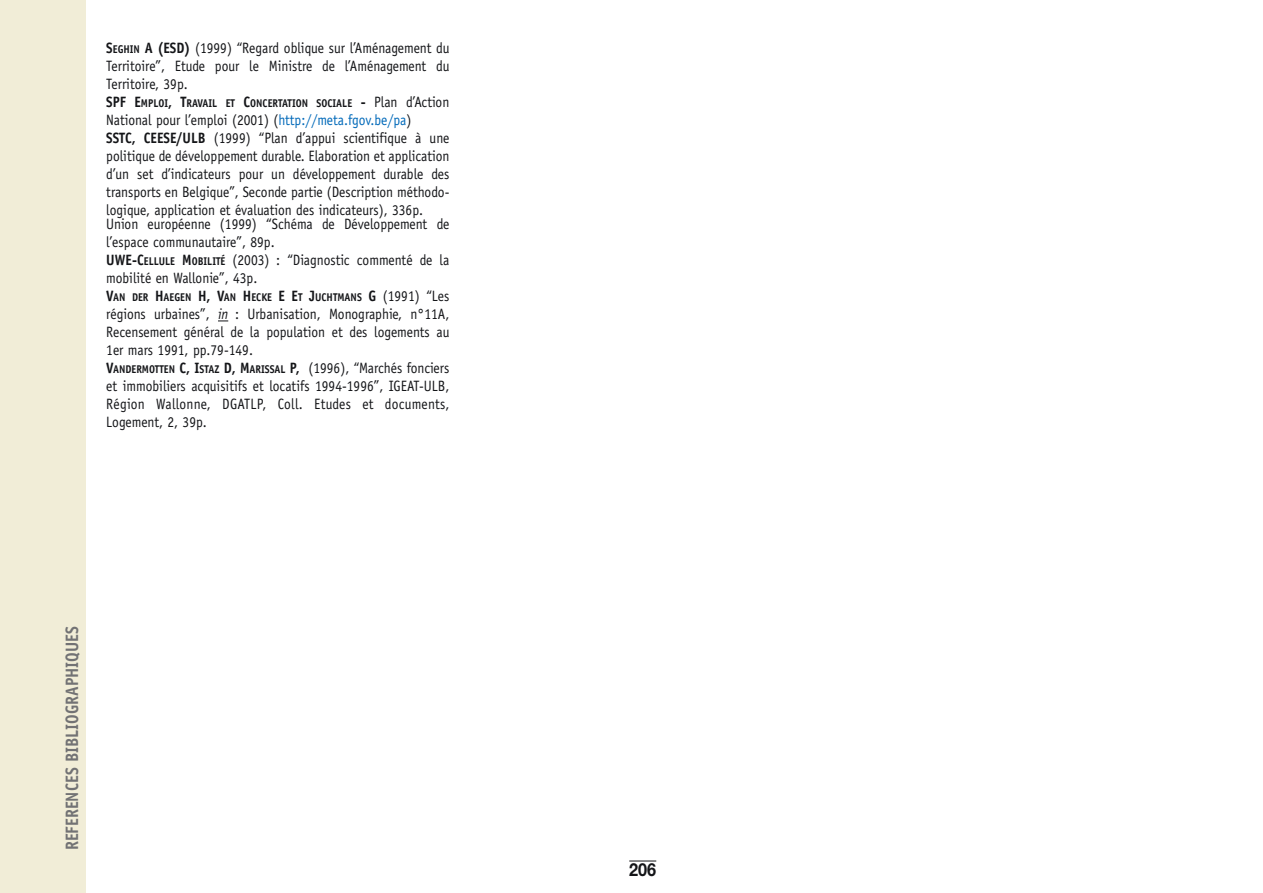
<style>
.page{position:relative;width:1263px;height:893px;background:#fff}
.page>*{position:absolute;margin:0;border:0;box-sizing:border-box;transform-origin:0 0}
.t1{font:700 18px "Officina Sans";color:#727274;scale:.9 1}
.t2{font:700 18px "Helvetica Neue";color:#141518;scale:.9 1}
.t3{font:15px/18px "Officina Sans";color:#141518;scale:.9 1}
.t4{font:700 11.25px "Officina Sans";color:#141518;scale:.9 1}
.s1{font-weight:700}
.s2{font-weight:700;font-size:11.25px}
.s3{font-size:15px}
.s4{font-weight:400;font-size:15px}
.s5{color:#0069b9}
.s6{font-style:italic}
</style>
<div class="page">
<div style="left:0;top:0;width:85px;height:893px;background:#f1edd7"></div>
<svg style="left:629px;top:861px;width:27px;height:1px"></svg>
<p class="t3" style="left:106px;top:41px;width:383px;text-align:justify"><span class="s1">S</span><span class="s2">EGHIN</span> <span class="s1">A (ESD)</span> (1999) “Regard oblique sur l’Aménagement du Territoire”, Etude pour le Ministre de l’Aménagement du Territoire, 39p.</p>
<p class="t4" style="left:106px;top:99px;width:383px"><span class="s3">SPF E</span>MPLOI<span class="s3">, T</span>RAVAIL ET <span class="s3">C</span>ONCERTATION SOCIALE <span class="s3">-</span> <span class="s4">Plan d’Action</span></p>
<p class="t3" style="left:106px;top:113px;width:383px">National pour l’emploi (2001) (<span class="s5">http://meta.fgov.be/pa</span>)<br><span class="s1">SSTC, CEESE/ULB</span> (1999) “Plan d’appui scientifique à une politique de développement durable. Elaboration et application d’un set d’indicateurs pour un développement durable des transports en Belgique”, Seconde partie (Description méthodo&shy;logique, application et évaluation des indicateurs), 336p.</p>
<p class="t3" style="left:106px;top:217px;width:383px">Union européenne (1999) “Schéma de Développement de l’espace communautaire”, 89p.<br><span class="s1">UWE-C</span><span class="s2">ELLULE</span> <span class="s1">M</span><span class="s2">OBILITÉ</span> (2003) : “Diagnostic commenté de la mobilité en Wallonie”, 43p.</p>
<p class="t4" style="left:106px;top:293px;width:383px"><span class="s3">V</span>AN DER <span class="s3">H</span>AEGEN <span class="s3">H, V</span>AN <span class="s3">H</span>ECKE <span class="s3">E E</span>T <span class="s3">J</span>UCHTMANS <span class="s3">G</span> <span class="s4">(1991) “Les</span></p>
<p class="t3" style="left:106px;top:307px;width:383px">régions urbaines”, <span class="s6">in</span> : Urbanisation, Monographie, n°11A, Recensement général de la population et des logements au 1er mars 1991, pp.79-149.<br><span class="s1">V</span><span class="s2">ANDERMOTTEN</span> <span class="s1">C, I</span><span class="s2">STAZ</span> <span class="s1">D, M</span><span class="s2">ARISSAL</span> <span class="s1">P,</span> (1996), “Marchés fonciers et immobiliers acquisitifs et locatifs 1994-1996”, IGEAT-ULB, Région Wallonne, DGATLP, Coll. Etudes et documents, Logement, 2, 39p.</p>
<p class="t1" style="left:65px;top:850px;width:251px;rotate:-90deg">REFERENCES BIBLIOGRAPHIQUES</p>
<p class="t2" style="left:629px;top:863px;width:32px">206</p>
</div>
